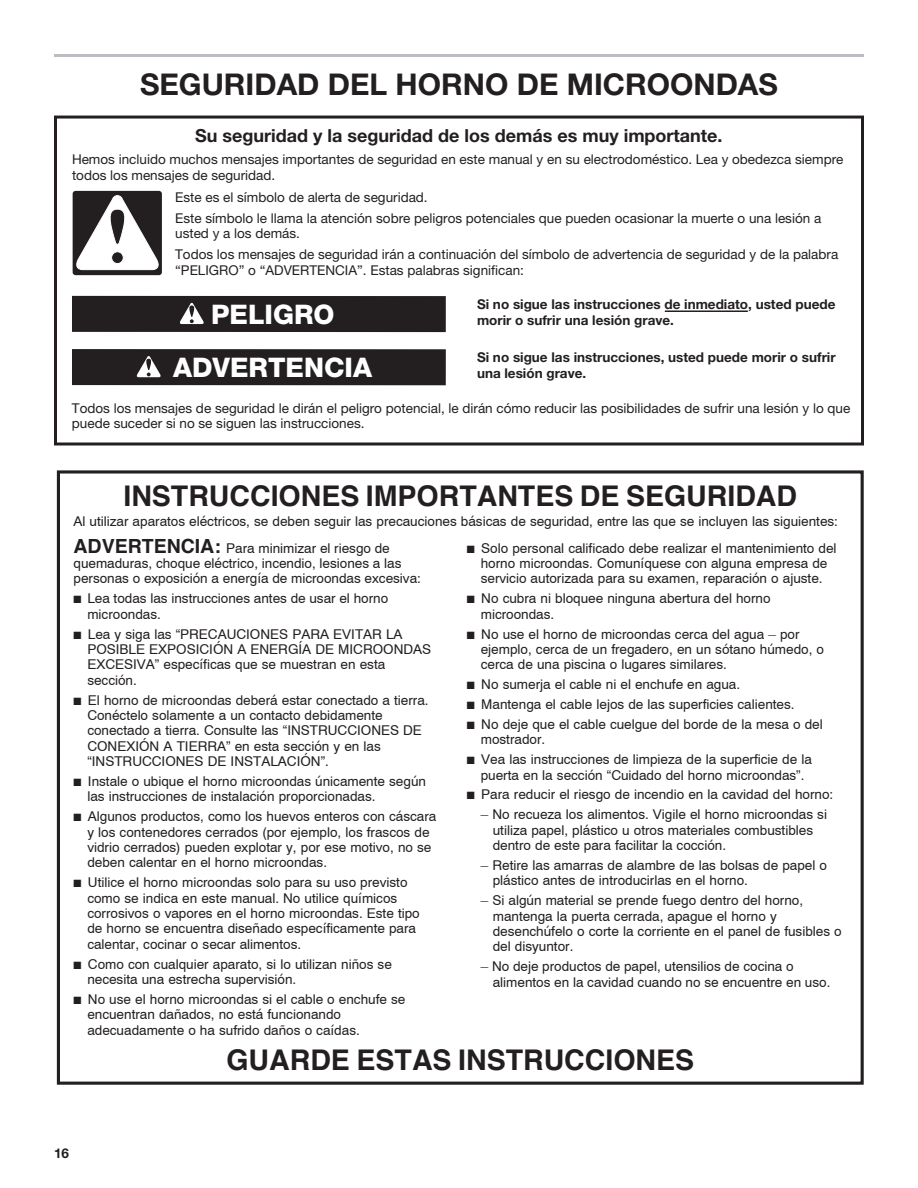
<style>
.page{position:relative;width:918px;height:1188px;background:#fff}
.page>*{position:absolute;margin:0;border:0;box-sizing:border-box;transform-origin:0 0}
.t1{font:700 30px "Helvetica Neue LT Std";color:#231f20}
.t2{font:700 28.5px "Helvetica";color:#231f20}
.t3{font:800 27px "Helvetica Neue";color:#fff}
.t4{font:700 18px "Helvetica Neue";color:#231f20}
.t5{font:13.5px/15.5px "Helvetica";color:#231f20}
.t6{font:13.5px/15.8px "Helvetica Neue";color:#231f20}
.t7{font:700 13.5px/15.8px "Helvetica Neue";color:#231f20}
.t8{font:700 13.5px "Helvetica Neue LT Std";color:#231f20}
.s1{font-weight:700;font-size:19.5px}
</style>
<div class="page">
<hr style="left:54px;top:54px;width:810px;height:3px;background:#bcbdc0">
<div style="left:54px;top:116px;width:810px;height:330px;border:3px solid #231f20"></div>
<hr style="left:665px;top:310px;width:83px;height:2px;background:#231f20">
<div style="left:72px;top:349px;width:374px;height:36px;background:#231f20"></div>
<div style="left:72px;top:296px;width:374px;height:36px;background:#231f20"></div>
<svg style="left:179px;top:303px;width:25px;height:21px"></svg>
<svg style="left:136px;top:356px;width:25px;height:21px"></svg>
<div style="left:73px;top:191px;width:89px;height:84px;border:3px solid #231f20;border-radius:2px"></div>
<svg style="left:74px;top:195px;width:87px;height:75px"></svg>
<div style="left:57px;top:470px;width:807px;height:615px;border:3px solid #231f20"></div>
<h1 class="t1" style="left:140px;top:66px;width:639px">SEGURIDAD DEL HORNO DE MICROONDAS</h1>
<h3 class="t4" style="left:195px;top:124px;width:529px">Su seguridad y la seguridad de los demás es muy importante.</h3>
<p class="t6" style="left:72px;top:151px;width:773px">Hemos incluido muchos mensajes importantes de seguridad en este manual y en su electrodoméstico. Lea y obedezca siempre todos los mensajes de seguridad.</p>
<p class="t6" style="left:175px;top:186px;width:648px;line-height:21px">Este es el símbolo de alerta de seguridad.<br>Este símbolo le llama la atención sobre peligros potenciales que pueden ocasionar la muerte o una lesión a</p>
<p class="t6" style="left:175px;top:223px;width:665px;line-height:21px">usted y a los demás.<br>Todos los mensajes de seguridad irán a continuación del símbolo de advertencia de seguridad y de la palabra</p>
<p class="t6" style="left:175px;top:262px;width:350px">“PELIGRO” o “ADVERTENCIA”. Estas palabras significan:</p>
<p class="t7" style="left:477px;top:296px;width:360px">Si no sigue las instrucciones de inmediato, usted puede morir o sufrir una lesión grave.</p>
<p class="t7" style="left:477px;top:349px;width:360px">Si no sigue las instrucciones, usted puede morir o sufrir una lesión grave.</p>
<p class="t6" style="left:72px;top:400px;width:780px">Todos los mensajes de seguridad le dirán el peligro potencial, le dirán cómo reducir las posibilidades de sufrir una lesión y lo que puede suceder si no se siguen las instrucciones.</p>
<h3 class="t3" style="left:211px;top:298px;width:125px">PELIGRO</h3>
<h3 class="t3" style="left:173px;top:351px;width:200px">ADVERTENCIA</h3>
<h2 class="t2" style="left:123px;top:473px;width:675px">INSTRUCCIONES IMPORTANTES DE SEGURIDAD</h2>
<p class="t5" style="left:73px;top:513px;width:766px">Al utilizar aparatos eléctricos, se deben seguir las precauciones básicas de seguridad, entre las que se incluyen las siguientes:</p>
<p class="t5" style="left:74px;top:540px;width:349px"><span class="s1">ADVERTENCIA:</span> Para minimizar el riesgo de quemaduras, choque eléctrico, incendio, lesiones a las personas o exposición a energía de microondas excesiva:</p>
<p class="t5" style="left:87px;top:591px;width:302px;text-indent:-14px">■ Lea todas las instrucciones antes de usar el horno microondas.</p>
<p class="t5" style="left:87px;top:626px;width:345px;text-indent:-14px">■ Lea y siga las “PRECAUCIONES PARA EVITAR LA POSIBLE EXPOSICIÓN A ENERGÍA DE MICROONDAS EXCESIVA” específicas que se muestran en esta sección.</p>
<p class="t5" style="left:87px;top:692px;width:343px;text-indent:-14px">■ El horno de microondas deberá estar conectado a tierra.<br>Conéctelo solamente a un contacto debidamente conectado a tierra. Consulte las “INSTRUCCIONES DE CONEXIÓN A TIERRA” en esta sección y en las “INSTRUCCIONES DE INSTALACIÓN”.</p>
<p class="t5" style="left:87px;top:773px;width:340px;text-indent:-14px">■ Instale o ubique el horno microondas únicamente según las instrucciones de instalación proporcionadas.</p>
<p class="t5" style="left:87px;top:809px;width:351px;text-indent:-14px">■ Algunos productos, como los huevos enteros con cáscara y los contenedores cerrados (por ejemplo, los frascos de vidrio cerrados) pueden explotar y, por ese motivo, no se deben calentar en el horno microondas.</p>
<p class="t5" style="left:87px;top:875px;width:334px;text-indent:-14px">■ Utilice el horno microondas solo para su uso previsto como se indica en este manual. No utilice químicos corrosivos o vapores en el horno microondas. Este tipo de horno se encuentra diseñado específicamente para calentar, cocinar o secar alimentos.</p>
<p class="t5" style="left:87px;top:956px;width:306px;text-indent:-14px">■ Como con cualquier aparato, si lo utilizan niños se necesita una estrecha supervisión.</p>
<p class="t5" style="left:87px;top:991px;width:319px;text-indent:-14px">■ No use el horno microondas si el cable o enchufe se encuentran dañados, no está funcionando adecuadamente o ha sufrido daños o caídas.</p>
<p class="t5" style="left:467px;top:540px;width:371px;text-align:center">■ Solo personal calificado debe realizar el mantenimiento del horno microondas. Comuníquese con alguna empresa de servicio autorizada para su examen, reparación o ajuste.</p>
<p class="t5" style="left:481px;top:591px;width:291px;text-indent:-14px">■ No cubra ni bloquee ninguna abertura del horno microondas.</p>
<p class="t5" style="left:481px;top:626px;width:345px;text-indent:-14px">■ No use el horno de microondas cerca del agua – por ejemplo, cerca de un fregadero, en un sótano húmedo, o cerca de una piscina o lugares similares.</p>
<p class="t5" style="left:467px;top:677px;width:275px">■ No sumerja el cable ni el enchufe en agua.</p>
<p class="t5" style="left:467px;top:696px;width:329px">■ Mantenga el cable lejos de las superficies calientes.</p>
<p class="t5" style="left:481px;top:716px;width:344px;text-indent:-14px">■ No deje que el cable cuelgue del borde de la mesa o del mostrador.</p>
<p class="t5" style="left:467px;top:752px;width:346px;text-align:center">■ Vea las instrucciones de limpieza de la superficie de la puerta en la sección “Cuidado del horno microondas”.</p>
<p class="t5" style="left:467px;top:787px;width:368px">■ Para reducir el riesgo de incendio en la cavidad del horno:</p>
<p class="t5" style="left:493px;top:807px;width:336px;text-indent:-12px">– No recueza los alimentos. Vigile el horno microondas si utiliza papel, plástico u otros materiales combustibles dentro de este para facilitar la cocción.</p>
<p class="t5" style="left:493px;top:857px;width:336px;text-indent:-12px">– Retire las amarras de alambre de las bolsas de papel o plástico antes de introducirlas en el horno.</p>
<p class="t5" style="left:493px;top:893px;width:350px;text-indent:-12px">– Si algún material se prende fuego dentro del horno, mantenga la puerta cerrada, apague el horno y desenchúfelo o corte la corriente en el panel de fusibles o del disyuntor.</p>
<p class="t5" style="left:493px;top:959px;width:339px;text-indent:-12px">– No deje productos de papel, utensilios de cocina o alimentos en la cavidad cuando no se encuentre en uso.</p>
<p class="t8" style="left:54px;top:1145px;width:17px">16</p>
<h2 class="t2" style="left:226px;top:1037px;width:469px">GUARDE ESTAS INSTRUCCIONES</h2>
</div>
